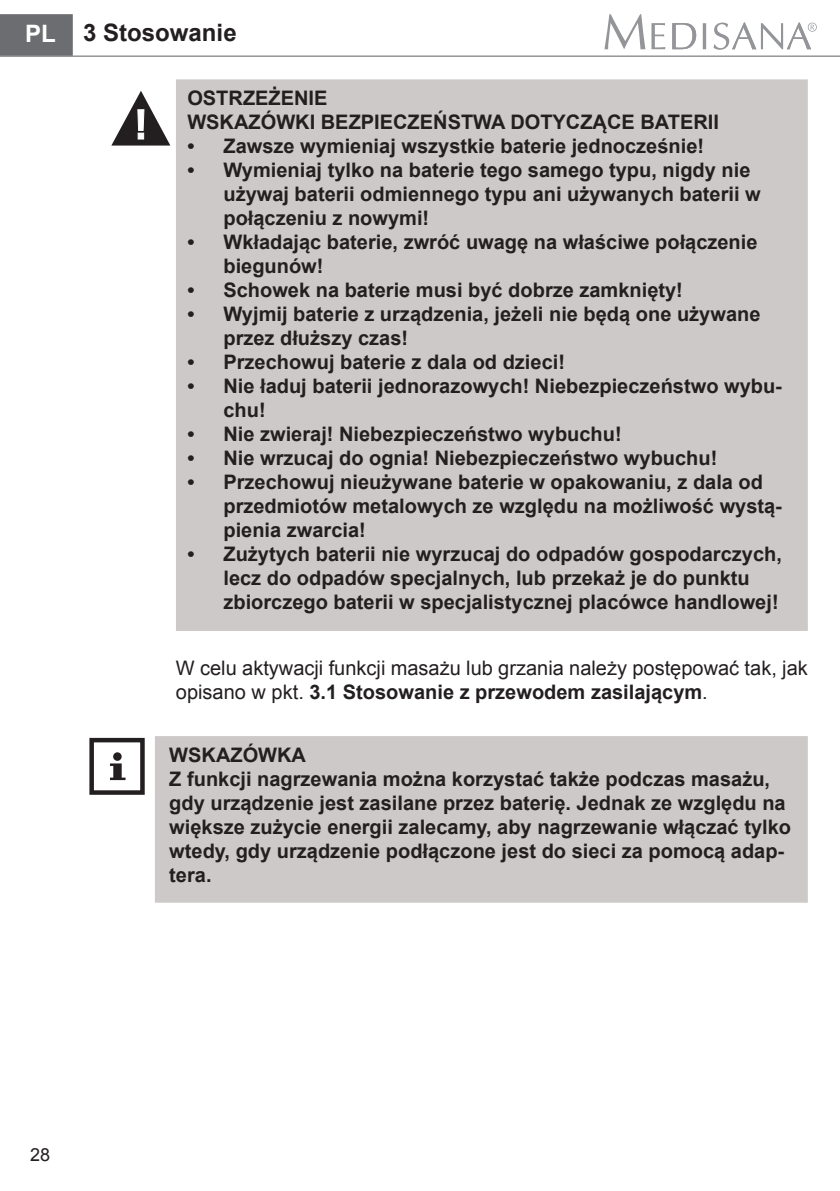
<style>
.page{position:relative;width:840px;height:1191px;background:#fff}
.page>*{position:absolute;margin:0;border:0;box-sizing:border-box;transform-origin:0 0}
.t1{font:700 24px "Arial";color:#231f20}
.t2{font:700 20px/24px "Arial";color:#231f20}
.t3{font:20px/24px "Arial";color:#231f20}
.t4{font:18px "Arial";color:#231f20}
.s1{color:#fff}
.s2{font-weight:700}
</style>
<div class="page">
<svg style="left:604px;top:14px;width:41px;height:35px"></svg>
<svg style="left:651px;top:23px;width:14px;height:26px"></svg>
<svg style="left:672px;top:23px;width:23px;height:26px"></svg>
<svg style="left:702px;top:23px;width:3px;height:26px"></svg>
<svg style="left:713px;top:23px;width:103px;height:27px"></svg>
<div style="left:0;top:14px;width:73px;height:41px;background:#6c6d70"></div>
<hr style="left:0;top:55px;width:839px;height:2px;background:#939598">
<div style="left:176px;top:79px;width:631px;height:552px;background:#cdc9c8"></div>
<svg style="left:111px;top:91px;width:59px;height:55px"></svg>
<div style="left:155px;top:736px;width:652px;height:166px;background:#cdc9c8"></div>
<div style="left:89px;top:738px;width:56px;height:57px;border:4px solid #231f20"></div>
<div style="left:113px;top:752px;width:9px;height:9px;background:#231f20;border-radius:50%"></div>
<svg style="left:110px;top:763px;width:15px;height:17px"></svg>
<p class="t1" style="left:25px;top:16px;width:213px"><span class="s1">PL</span> 3 Stosowanie</p>
<p class="t2" style="left:187px;top:87px;width:533px">OSTRZEŻENIE<br>WSKAZÓWKI BEZPIECZEŃSTWA DOTYCZĄCE BATERII</p>
<p class="t2" style="left:187px;top:135px;width:518px">• Zawsze wymieniaj wszystkie baterie jednocześnie!</p>
<p class="t2" style="left:223px;top:159px;width:538px;text-indent:-36px">• Wymieniaj tylko na baterie tego samego typu, nigdy nie używaj baterii odmiennego typu ani używanych baterii w połączeniu z nowymi!</p>
<p class="t2" style="left:223px;top:231px;width:535px;text-indent:-36px">• Wkładając baterie, zwróć uwagę na właściwe połączenie biegunów!</p>
<p class="t2" style="left:187px;top:279px;width:497px">• Schowek na baterie musi być dobrze zamknięty!</p>
<p class="t2" style="left:223px;top:303px;width:538px;text-indent:-36px">• Wyjmij baterie z urządzenia, jeżeli nie będą one używane przez dłuższy czas!</p>
<p class="t2" style="left:187px;top:351px;width:379px">• Przechowuj baterie z dala od dzieci!</p>
<p class="t2" style="left:223px;top:375px;width:559px;text-indent:-36px">• Nie ładuj baterii jednorazowych! Niebezpieczeństwo wybu&shy;chu!</p>
<p class="t2" style="left:187px;top:423px;width:435px">• Nie zwieraj! Niebezpieczeństwo wybuchu!</p>
<p class="t2" style="left:187px;top:447px;width:531px">• Nie wrzucaj do ognia! Niebezpieczeństwo wybuchu!</p>
<p class="t2" style="left:223px;top:471px;width:559px;text-indent:-36px">• Przechowuj nieużywane baterie w opakowaniu, z dala od przedmiotów metalowych ze względu na możliwość wystą&shy;pienia zwarcia!</p>
<p class="t2" style="left:223px;top:543px;width:559px;text-indent:-36px">• Zużytych baterii nie wyrzucaj do odpadów gospodarczych, lecz do odpadów specjalnych, lub przekaż je do punktu zbiorczego baterii w specjalistycznej placówce handlowej!</p>
<p class="t3" style="left:176px;top:656px;width:633px">W celu aktywacji funkcji masażu lub grzania należy postępować tak, jak opisano w pkt. <span class="s2">3.1 Stosowanie z przewodem zasilającym</span>.</p>
<p class="t4" style="left:30px;top:1142px;width:22px">28</p>
<p class="t2" style="left:169px;top:743px;width:623px">WSKAZÓWKA<br>Z funkcji nagrzewania można korzystać także podczas masażu, gdy urządzenie jest zasilane przez baterię. Jednak ze względu na większe zużycie energii zalecamy, aby nagrzewanie włączać tylko wtedy, gdy urządzenie podłączone jest do sieci za pomocą adap&shy;tera.</p>
</div>
